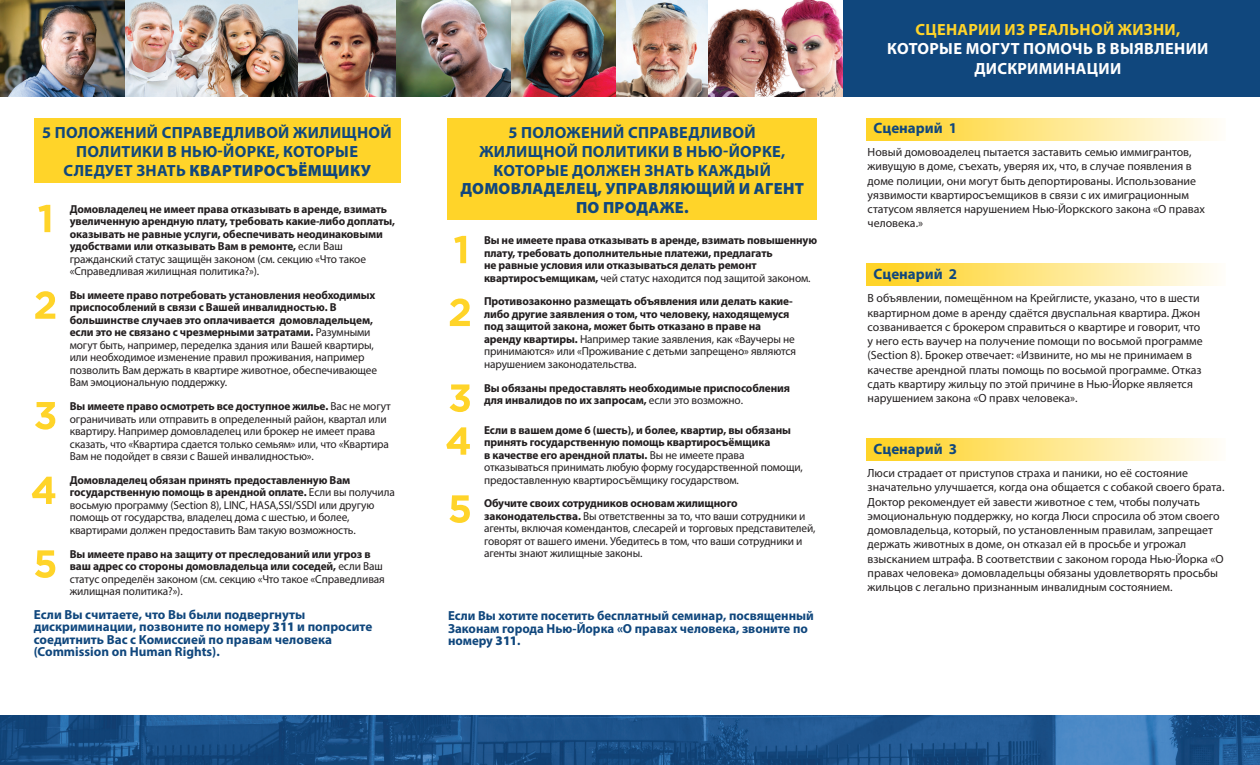
<style>
.page{position:relative;width:1260px;height:765px;background:#fff}
.page>*{position:absolute;margin:0;border:0;box-sizing:border-box;transform-origin:0 0}
.t1{font:700 16.25px/18.8px "Myriad Pro";letter-spacing:.02em;color:#10477d;text-align:center}
.t2{font:700 16.25px/19.5px "Myriad Pro";letter-spacing:.02em;color:#fff;text-align:center}
.t3{font:700 15px "Myriad Pro";color:#10477d}
.t4{font:700 13.12px/12.5px "Myriad Pro";color:#10477d}
.t5{font:11.88px/14.2px "Myriad Pro";color:#231f20}
.t6{font:700 11.5px/12.5px "Myriad Pro";letter-spacing:-.01em;color:#231f20}
.t7{font:11.5px/12.5px "Myriad Pro";letter-spacing:-.01em;color:#231f20}
.s1{color:#ffd429}
.s2{font-weight:900}
.s3{font-weight:400}
.s4{font-weight:700}
</style>
<div class="page">
<div style="left:867px;top:118px;width:359px;height:22px;background:linear-gradient(to right,#ffd11b,#fffdf9)"></div>
<div style="left:867px;top:264px;width:359px;height:22px;background:linear-gradient(to right,#ffd11b,#fffdf9)"></div>
<div style="left:867px;top:438px;width:359px;height:23px;background:linear-gradient(to right,#ffd11b,#fffdf9)"></div>
<img style="left:0;top:0;width:512px;height:97px">
<img style="left:707px;top:0;width:137px;height:97px">
<img style="left:616px;top:0;width:91px;height:97px">
<div style="left:844px;top:0;width:416px;height:97px;background:#10477d"></div>
<img style="left:0;top:716px;width:1260px;height:49px">
<div style="left:447px;top:119px;width:370px;height:101px;background:#ffd429"></div>
<svg style="left:449px;top:495px;width:21px;height:28px"></svg>
<svg style="left:446px;top:427px;width:24px;height:28px"></svg>
<svg style="left:450px;top:384px;width:20px;height:28px"></svg>
<svg style="left:450px;top:299px;width:20px;height:27px"></svg>
<svg style="left:454px;top:236px;width:12px;height:27px"></svg>
<div style="left:34px;top:119px;width:366px;height:64px;background:#ffd429"></div>
<img style="left:512px;top:0;width:104px;height:97px">
<svg style="left:35px;top:291px;width:20px;height:28px"></svg>
<svg style="left:38px;top:205px;width:12px;height:27px"></svg>
<svg style="left:35px;top:550px;width:20px;height:28px"></svg>
<svg style="left:32px;top:477px;width:23px;height:27px"></svg>
<svg style="left:35px;top:402px;width:20px;height:28px"></svg>
<p class="t2" style="left:887px;top:19px;width:323px"><span class="s1">СЦЕНАРИИ ИЗ РЕАЛЬНОЙ ЖИЗНИ,<br></span>КОТОРЫЕ МОГУТ ПОМОЧЬ В ВЫЯВЛЕНИИ<br>ДИСКРИМИНАЦИИ</p>
<p class="t1" style="left:42px;top:123px;width:351px">5 ПОЛОЖЕНИЙ СПРАВЕДЛИВОЙ ЖИЛИЩНОЙ<br>ПОЛИТИКИ В НЬЮ-ЙОРКЕ, КОТОРЫЕ<br>СЛЕДУЕТ ЗНАТЬ <span class="s2">КВАРТИРОСЪЁМЩИКУ</span></p>
<p class="t3" style="left:874px;top:118px;width:85px">Сценарий 1</p>
<p class="t1" style="left:460px;top:123px;width:345px">5 ПОЛОЖЕНИЙ СПРАВЕДЛИВОЙ<br>ЖИЛИЩНОЙ ПОЛИТИКИ В НЬЮ-ЙОРКЕ,<br>КОТОРЫЕ ДОЛЖЕН ЗНАТЬ КАЖДЫЙ<br><span class="s2">ДОМОВЛАДЕЛЕЦ, УПРАВЛЯЮЩИЙ И АГЕНТ<br>ПО ПРОДАЖЕ.</span></p>
<p class="t6" style="left:484px;top:234px;width:335px">Вы не имеете права отказывать в аренде, взимать повышенную плату, требовать дополнительные платежи, предлагать<br>не равные условия или отказываться делать ремонт квартиросъемщикам, <span class="s3">чей статус находится под защитой законом.</span></p>
<p class="t6" style="left:484px;top:295px;width:314px">Противозаконно размещать объявления или делать какие&shy;либо другие заявления о том, что человеку, находящемуся под защитой закона, может быть отказано в праве на аренду квартиры. <span class="s3">Например такие заявления, как «Ваучеры не принимаются» или «Проживание с детьми запрещено» являются нарушением законодательства.</span></p>
<p class="t6" style="left:484px;top:381px;width:308px">Вы обязаны предоставлять необходимые приспособления для инвалидов по их запросам, <span class="s3">если это возможно.</span></p>
<p class="t6" style="left:484px;top:423px;width:320px">Если в вашем доме 6 (шесть), и более, квартир, вы обязаны принять государственную помощь квартиросъёмщика<br>в качестве его арендной платы. <span class="s3">Вы не имеете права отказываться принимать любую форму государственной помощи, предоставленную квартиросъёмщику государством.</span></p>
<p class="t7" style="left:484px;top:497px;width:333px"><span class="s4">Обучите своих сотрудников основам жилищного законодательства.</span> Вы ответственны за то, что ваши сотрудники и агенты, включая комендантов, слесарей и торговых представителей, говорят от вашего имени. Убедитесь в том, что ваши сотрудники и агенты знают жилищные законы.</p>
<p class="t5" style="left:868px;top:145px;width:339px">Новый домовоаделец пытается заставить семью иммигрантов, живущую в доме, съехать, уверяя их, что, в случае появления в доме полиции, они могут быть депортированы. Использование уязвимости квартиросъемщиков в связи с их имиграционным статусом является нарушением Нью-Йоркского закона «О правах человека.»</p>
<p class="t6" style="left:70px;top:202px;width:327px">Домовладелец не имеет права отказывать в аренде, взимать увеличенную арендную плату, требовать какие-либо доплаты, оказывать не равные услуги, обеспечивать неодинаковыми удобствами или отказывать Вам в ремонте, <span class="s3">если Ваш гражданский статус защищён законом (см. секцию «Что такое «Справедливая жилищная политика?»).</span></p>
<p class="t7" style="left:70px;top:288px;width:309px"><span class="s4">Вы имеете право потребовать установления необходимых приспособлений в связи с Вашей инвалидностью. В большинстве случаев это оплачивается домовладельцем, если это не связано с чрезмерными затратами.</span> Разумными могут быть, например, переделка здания или Вашей квартиры, или необходимое изменение правил проживания, например позволить Вам держать в квартире животное, обеспечивающее Вам эмоциональную поддержку.</p>
<p class="t7" style="left:70px;top:400px;width:323px"><span class="s4">Вы имеете право осмотреть все доступное жилье.</span> Вас не могут ограничивать или отправить в определенный район, квартал или квартиру. Например домовладелец или брокер не имеет права сказать, что «Квартира сдается только семьям» или, что «Квартира Вам не подойдет в связи с Вашей инвалидностью».</p>
<p class="t7" style="left:70px;top:473px;width:327px"><span class="s4">Домовладелец обязан принять предоставленную Вам государственную помощь в арендной оплате.</span> Если вы получила восьмую программу (Section 8), LINC, HASA,SSI/SSDI или другую помощь от государства, владелец дома с шестью, и более, квартирами должен предоставить Вам такую возможность.</p>
<p class="t6" style="left:70px;top:547px;width:317px">Вы имеете право на защиту от преследований или угроз в ваш адрес со стороны домовладельца или соседей, <span class="s3">если Ваш статус определён законом (см. секцию «Что такое «Справедливая жилищная политика?»).</span></p>
<p class="t4" style="left:34px;top:608px;width:340px">Если Вы считаете, что Вы были подвергнуты дискриминации, позвоните по номеру <span class="s2">311</span> и попросите соедитнить Вас с Комиссией по правам человека (Commission on Human Rights).</p>
<p class="t3" style="left:874px;top:264px;width:85px">Сценарий 2</p>
<p class="t5" style="left:868px;top:291px;width:337px">В объявлении, помещённом на Крейглисте, указано, что в шести квартирном доме в аренду сдаётся двуспальная квартира. Джон созванивается с брокером справиться о квартире и говорит, что у него есть ваучер на получение помощи по восьмой программе (Section 8). Брокер отвечает: «Извините, но мы не принимаем в качестве арендной платы помощь по восьмой программе. Отказ сдать квартиру жильцу по этой причине в Нью-Йорке является нарушением закона «О правх человека».</p>
<p class="t3" style="left:874px;top:439px;width:85px">Сценарий 3</p>
<p class="t5" style="left:868px;top:466px;width:358px">Люси страдает от приступов страха и паники, но её состояние значательно улучшается, когда она общается с собакой своего брата.<br>Доктор рекомендует ей завести животное с тем, чтобы получать эмоциональную поддержку, но когда Люси спросила об этом своего домовладельца, который, по установленным правилам, запрещает держать животных в доме, он отказал ей в просьбе и угрожал взысканием штрафа. В соответствии с законом города Нью-Йорка «О правах человека» домовладельцы обязаны удовлетворять просьбы жильцов с легально признанным инвалидным состоянием.</p>
<p class="t4" style="left:448px;top:609px;width:367px">Если Вы хотите посетить бесплатный семинар, посвященный<br>Законам города Нью-Йорка «О правах человека, звоните по номеру <span class="s2">311</span>.</p>
</div>
